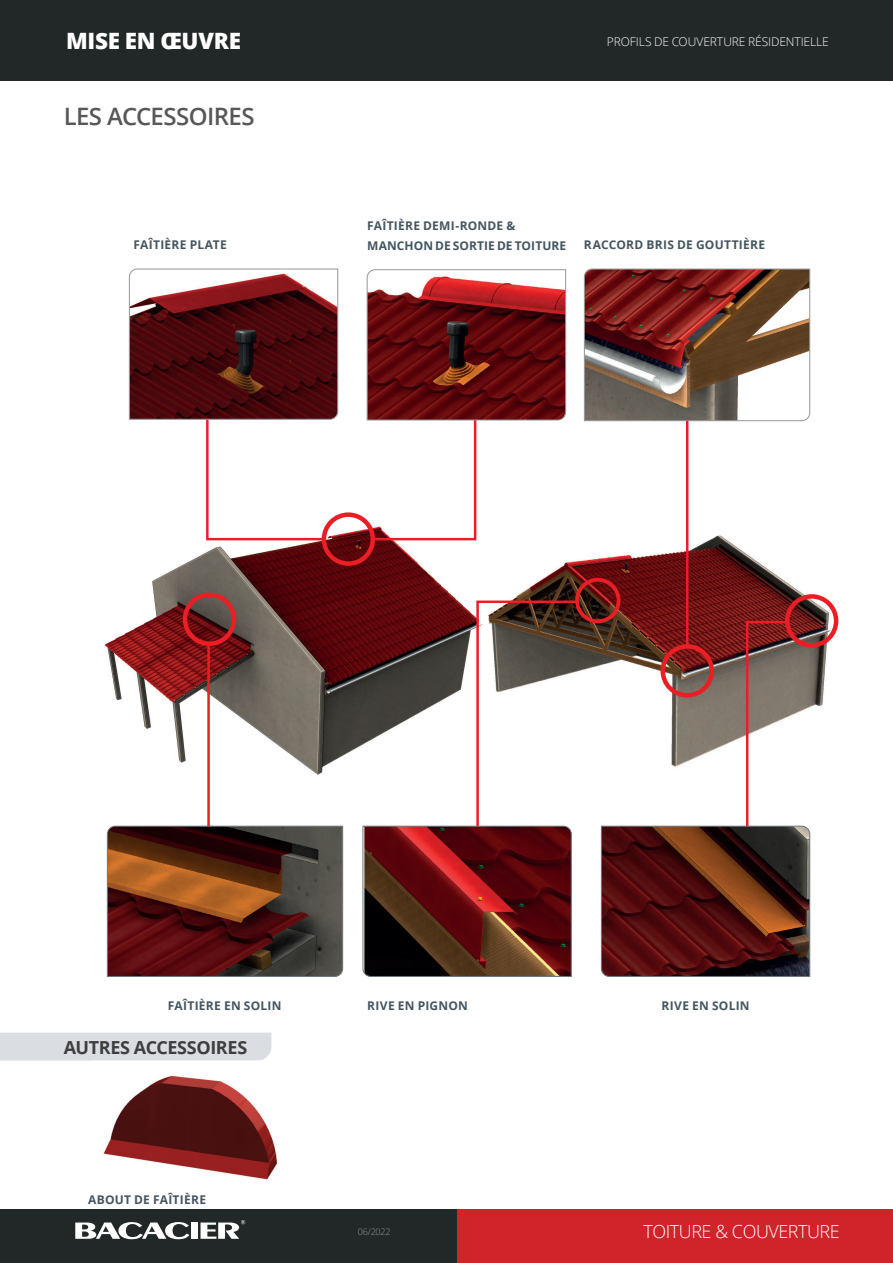
<style>
.page{position:relative;width:893px;height:1263px;background:#fff}
.page>*{position:absolute;margin:0;border:0;box-sizing:border-box;transform-origin:0 0}
.t1{font:600 24px "Open Sans";letter-spacing:-.025em;color:#57585a}
.t2{font:800 22.5px "Open Sans";letter-spacing:-.015em;color:#fff}
.t3{font:300 18px "Open Sans";letter-spacing:-.025em;color:#fff}
.t4{font:700 18px "Open Sans";letter-spacing:-.02em;color:#3e3e3f}
.t5{font:700 12px "Open Sans";letter-spacing:.02em;color:#45555f}
.t6{font:300 12px "Open Sans";letter-spacing:-.01em;color:#fff}
.t7{font:300 9px "Open Sans";letter-spacing:-.025em;color:#939598}
</style>
<div class="page">
<div style="left:0;top:0;width:893px;height:81px;background:#222727"></div>
<div style="left:0;top:1210px;width:457px;height:53px;background:#222727"></div>
<div style="left:457px;top:1210px;width:436px;height:53px;background:#d1232a"></div>
<svg style="left:75px;top:1222px;width:114px;height:17px"></svg>
<div style="left:191px;top:1222px;width:7px;height:17px;background:#fff"></div>
<svg style="left:201px;top:1220px;width:44px;height:19px"></svg>
<div style="left:0;top:1033px;width:271px;height:27px;background:#dadee2"></div>
<img style="left:104px;top:525px;width:352px;height:250px">
<img style="left:513px;top:521px;width:319px;height:186px">
<svg style="left:107px;top:825px;width:236px;height:152px;background:#5a2f22"></svg>
<img style="left:584px;top:269px;width:226px;height:152px">
<div style="left:322px;top:512px;width:53px;height:54px;border:4px solid #eb1d25;border-radius:50%"></div>
<div style="left:183px;top:592px;width:53px;height:54px;border:4px solid #eb1d25;border-radius:50%"></div>
<div style="left:575px;top:578px;width:45px;height:45px;border:4px solid #eb1d25;border-radius:50%"></div>
<svg style="left:601px;top:620px;width:209px;height:357px"></svg>
<svg style="left:129px;top:269px;width:209px;height:273px"></svg>
<hr style="left:686px;top:421px;width:2px;height:227px;background:#eb1d25">
<hr style="left:207px;top:646px;width:3px;height:180px;background:#eb1d25">
<div style="left:785px;top:594px;width:53px;height:54px;border:4px solid #eb1d25;border-radius:50%"></div>
<svg style="left:362px;top:599px;width:218px;height:378px"></svg>
<svg style="left:367px;top:269px;width:199px;height:273px"></svg>
<img style="left:88px;top:1060px;width:190px;height:120px">
<h2 class="t2" style="left:66px;top:24px;width:176px">MISE EN ŒUVRE</h2>
<p class="t6" style="left:607px;top:34px;width:223px">PROFILS DE COUVERTURE RÉSIDENTIELLE</p>
<h1 class="t1" style="left:64px;top:99px;width:192px">LES ACCESSOIRES</h1>
<p class="t5" style="left:367px;top:217px;width:150px">FAÎTIÈRE DEMI-RONDE &amp;</p>
<p class="t5" style="left:134px;top:237px;width:95px">FAÎTIÈRE PLATE</p>
<p class="t5" style="left:367px;top:237px;width:201px">MANCHON DE SORTIE DE TOITURE</p>
<p class="t5" style="left:584px;top:237px;width:183px">RACCORD BRIS DE GOUTTIÈRE</p>
<p class="t5" style="left:168px;top:997px;width:115px">FAÎTIÈRE EN SOLIN</p>
<p class="t5" style="left:661px;top:997px;width:90px">RIVE EN SOLIN</p>
<p class="t5" style="left:367px;top:997px;width:102px">RIVE EN PIGNON</p>
<h3 class="t4" style="left:64px;top:1034px;width:185px">AUTRES ACCESSOIRES</h3>
<p class="t5" style="left:88px;top:1191px;width:119px">ABOUT DE FAÎTIÈRE</p>
<p class="t7" style="left:358px;top:1225px;width:34px">06/2022</p>
<h3 class="t3" style="left:643px;top:1219px;width:198px">TOITURE &amp; COUVERTURE</h3>
</div>
